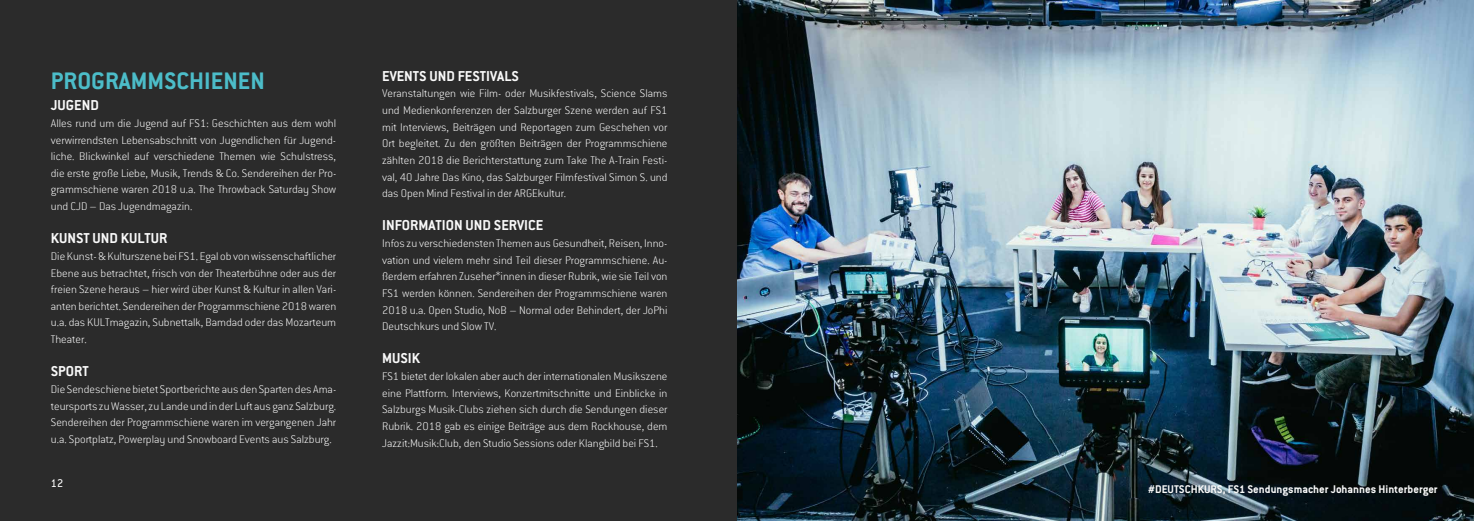
<style>
.page{position:relative;width:1474px;height:521px;background:#fff}
.page>*{position:absolute;margin:0;border:0;box-sizing:border-box;transform-origin:0 0}
.t1{font:700 26.25px "Conduit ITC";color:#4cbdc9}
.t2{font:700 15.75px "Conduit ITC";color:#f9f9f9}
.t3{font:200 12.25px/16.6px "Conduit ITC";color:#f9f9f9;text-align:justify}
.t4{font:700 12.25px "Conduit ITC";color:#f9f9f9}
.t5{font:12.25px "Conduit ITC";color:#fff}
</style>
<div class="page">
<div style="left:0;top:0;width:1473px;height:521px;background:#2b2b2b"></div>
<img style="left:737px;top:0;width:736px;height:521px">
<h1 class="t1" style="left:51px;top:65px;width:215px">PROGRAMMSCHIENEN</h1>
<p class="t2" style="left:51px;top:96px;width:50px">JUGEND</p>
<p class="t3" style="left:51px;top:115px;width:287px">Alles rund um die Jugend auf FS1: Geschichten aus dem wohl verwirrendsten Lebensabschnitt von Jugendlichen für Jugend&shy;liche. Blickwinkel auf verschiedene Themen wie Schulstress, die erste große Liebe, Musik, Trends &amp; Co. Sendereihen der Pro&shy;grammschiene waren 2018 u.a. The Throwback Saturday Show und CJD – Das Jugendmagazin.</p>
<p class="t2" style="left:51px;top:229px;width:118px">KUNST UND KULTUR</p>
<p class="t3" style="left:51px;top:248px;width:287px">Die Kunst- &amp; Kulturszene bei FS1. Egal ob von wissenschaftlicher Ebene aus betrachtet, frisch von der Theaterbühne oder aus der freien Szene heraus – hier wird über Kunst &amp; Kultur in allen Vari&shy;anten berichtet. Sendereihen der Programmschiene 2018 waren u.a. das KULTmagazin, Subnettalk, Bamdad oder das Mozarteum Theater.</p>
<p class="t2" style="left:51px;top:362px;width:39px">SPORT</p>
<p class="t3" style="left:51px;top:381px;width:287px">Die Sendeschiene bietet Sportberichte aus den Sparten des Ama&shy;teursports zu Wasser, zu Lande und in der Luft aus ganz Salzburg.<br>Sendereihen der Programmschiene waren im vergangenen Jahr u.a. Sportplatz, Powerplay und Snowboard Events aus Salzburg.</p>
<p class="t5" style="left:51px;top:476px;width:14px">12</p>
<p class="t2" style="left:382px;top:66px;width:138px">EVENTS UND FESTIVALS</p>
<p class="t3" style="left:382px;top:85px;width:287px">Veranstaltungen wie Film- oder Musikfestivals, Science Slams und Medienkonferenzen der Salzburger Szene werden auf FS1 mit Interviews, Beiträgen und Reportagen zum Geschehen vor Ort begleitet. Zu den größten Beiträgen der Programmschiene zählten 2018 die Berichterstattung zum Take The A-Train Festi&shy;val, 40 Jahre Das Kino, das Salzburger Filmfestival Simon S. und das Open Mind Festival in der ARGEkultur.</p>
<p class="t2" style="left:382px;top:216px;width:163px">INFORMATION UND SERVICE</p>
<p class="t3" style="left:382px;top:235px;width:287px">Infos zu verschiedensten Themen aus Gesundheit, Reisen, Inno&shy;vation und vielem mehr sind Teil dieser Programmschiene. Au&shy;ßerdem erfahren Zuseher*innen in dieser Rubrik, wie sie Teil von FS1 werden können. Sendereihen der Programmschiene waren 2018 u.a. Open Studio, NoB – Normal oder Behindert, der JoPhi Deutschkurs und Slow TV.</p>
<p class="t2" style="left:382px;top:349px;width:39px">MUSIK</p>
<p class="t3" style="left:382px;top:368px;width:287px">FS1 bietet der lokalen aber auch der internationalen Musikszene eine Plattform. Interviews, Konzertmitschnitte und Einblicke in Salzburgs Musik-Clubs ziehen sich durch die Sendungen dieser Rubrik. 2018 gab es einige Beiträge aus dem Rockhouse, dem Jazzit:Musik:Club, den Studio Sessions oder Klangbild bei FS1.</p>
<p class="t4" style="left:1148px;top:482px;width:291px">#DEUTSCHKURS, FS1 Sendungsmacher Johannes Hinterberger</p>
</div>
